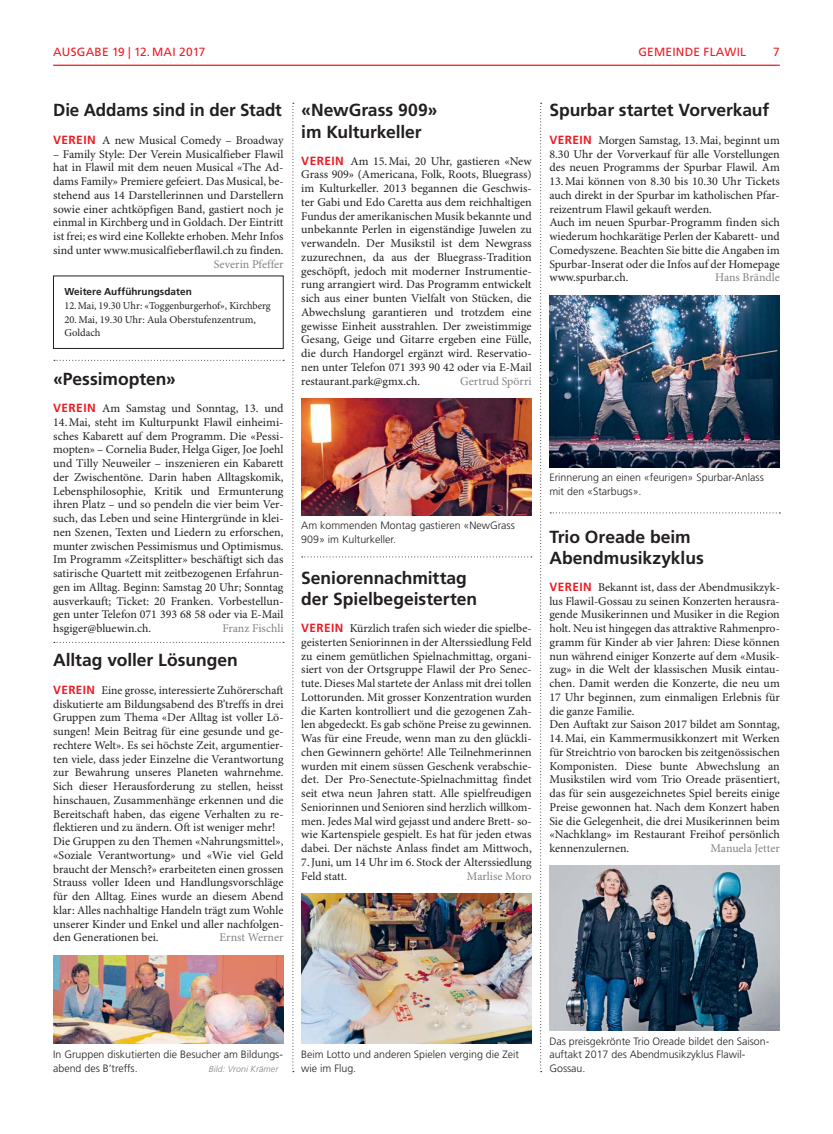
<style>
.page{position:relative;width:833px;height:1134px;background:#fff}
.page>*{position:absolute;margin:0;border:0;box-sizing:border-box;transform-origin:0 0}
.t1{font:700 17.5px/21.2px "Frutiger LT Std";letter-spacing:-.005em;color:#231f20}
.t2{font:11.88px/13.8px "Minion Pro";color:#231f20;text-align:justify}
.t3{font:11.88px "Minion Pro";color:#808285}
.t4{font:11.88px "Frutiger LT Std";letter-spacing:.02em;color:#ed1c24}
.t5{font:300 10.62px/13.8px "Frutiger LT Std";color:#231f20}
.t6{font:10.62px/13.8px "Minion Pro";color:#231f20}
.t7{font:700 10px "Frutiger LT Std";color:#231f20}
.t8{font:italic 300 8.75px "Frutiger LT Std";letter-spacing:.01em;color:#808285}
.s1{font-family:"Frutiger LT Std";font-weight:700;color:#ed1c24}
</style>
<div class="page">
<svg style="left:53px;top:275px;width:231px;height:74px"></svg>
<hr style="left:53px;top:65px;width:727px;height:1px;background:#ed1c24">
<svg style="left:54px;top:360px;width:230px;height:1px"></svg>
<svg style="left:302px;top:556px;width:230px;height:1px"></svg>
<svg style="left:550px;top:512px;width:230px;height:1px"></svg>
<svg style="left:54px;top:642px;width:230px;height:1px"></svg>
<svg style="left:292px;top:103px;width:2px;height:969px"></svg>
<svg style="left:540px;top:103px;width:1px;height:969px"></svg>
<img style="left:549px;top:866px;width:231px;height:165px">
<img style="left:53px;top:955px;width:231px;height:89px">
<img style="left:301px;top:398px;width:231px;height:117px">
<img style="left:549px;top:295px;width:231px;height:172px">
<img style="left:301px;top:893px;width:230px;height:151px">
<p class="t4" style="left:53px;top:46px;width:154px">AUSGABE 19 | 12. MAI 2017</p>
<p class="t4" style="left:638px;top:46px;width:109px">GEMEINDE FLAWIL</p>
<p class="t4" style="left:773px;top:46px;width:8px">7</p>
<h1 class="t1" style="left:53px;top:101px;width:230px">Die Addams sind in der Stadt</h1>
<p class="t2" style="left:53px;top:134px;width:232px"><span class="s1">VEREIN</span> A new Musical Comedy – Broadway</p>
<p class="t2" style="left:53px;top:148px;width:232px">– Family Style: Der Verein Musicalfieber Flawil hat in Flawil mit dem neuen Musical «The Ad&shy;dams Family» Premiere gefeiert. Das Musical, be&shy;stehend aus 14 Darstellerinnen und Darstellern sowie einer achtköpfigen Band, gastiert noch je einmal in Kirchberg und in Goldach. Der Eintritt ist frei; es wird eine Kollekte erhoben. Mehr Infos sind unter www.musicalfieberflawil.ch zu finden.</p>
<p class="t3" style="left:214px;top:259px;width:71px">Severin Pfeffer</p>
<p class="t7" style="left:64px;top:287px;width:129px">Weitere Aufführungsdaten</p>
<p class="t6" style="left:64px;top:300px;width:208px">12. Mai, 19.30 Uhr: «Toggenburgerhof», Kirchberg</p>
<p class="t6" style="left:64px;top:313px;width:193px">20. Mai, 19.30 Uhr: Aula Oberstufenzentrum,<br>Goldach</p>
<h1 class="t1" style="left:53px;top:369px;width:124px">«Pessimopten»</h1>
<p class="t2" style="left:53px;top:402px;width:232px"><span class="s1">VEREIN</span> Am Samstag und Sonntag, 13. und</p>
<p class="t2" style="left:53px;top:416px;width:232px">14. Mai, steht im Kulturpunkt Flawil einheimi&shy;sches Kabarett auf dem Programm. Die «Pessi&shy;mopten» – Cornelia Buder, Helga Giger, Joe Joehl und Tilly Neuweiler – inszenieren ein Kabarett der Zwischentöne. Darin haben Alltagskomik, Lebensphilosophie, Kritik und Ermunterung ihren Platz – und so pendeln die vier beim Ver&shy;such, das Leben und seine Hintergründe in klei&shy;nen Szenen, Texten und Liedern zu erforschen, munter zwischen Pessimismus und Optimismus.<br>Im Programm «Zeitsplitter» beschäftigt sich das satirische Quartett mit zeitbezogenen Erfahrun&shy;gen im Alltag. Beginn: Samstag 20 Uhr; Sonntag ausverkauft; Ticket: 20 Franken. Vorbestellun&shy;gen unter Telefon 071 393 68 58 oder via E-Mail hsgiger@bluewin.ch.</p>
<p class="t3" style="left:222px;top:624px;width:63px">Franz Fischli</p>
<h1 class="t1" style="left:53px;top:651px;width:186px">Alltag voller Lösungen</h1>
<p class="t2" style="left:53px;top:684px;width:232px;text-align:left"><span class="s1">VEREIN</span> Eine grosse, interessierte Zuhörerschaft diskutierte am Bildungsabend des B’treffs in drei Gruppen zum Thema «Der Alltag ist voller Lö&shy;sungen! Mein Beitrag für eine gesunde und ge&shy;rechtere Welt». Es sei höchste Zeit, argumentier&shy;ten viele, dass jeder Einzelne die Verantwortung zur Bewahrung unseres Planeten wahrnehme.<br>Sich dieser Herausforderung zu stellen, heisst hinschauen, Zusammenhänge erkennen und die Bereitschaft haben, das eigene Verhalten zu re&shy;flektieren und zu ändern. Oft ist weniger mehr!<br>Die Gruppen zu den Themen «Nahrungsmittel», «Soziale Verantwortung» und «Wie viel Geld braucht der Mensch?» erarbeiteten einen grossen Strauss voller Ideen und Handlungsvorschläge für den Alltag. Eines wurde an diesem Abend klar: Alles nachhaltige Handeln trägt zum Wohle unserer Kinder und Enkel und aller nachfolgen&shy;den Generationen bei.</p>
<p class="t3" style="left:219px;top:933px;width:65px">Ernst Werner</p>
<h1 class="t1" style="left:301px;top:101px;width:138px">«NewGrass 909» im Kulturkeller</h1>
<p class="t2" style="left:301px;top:155px;width:232px"><span class="s1">VEREIN</span> Am 15. Mai, 20 Uhr, gastieren «New Grass 909» (Americana, Folk, Roots, Bluegrass) im Kulturkeller. 2013 begannen die Geschwis&shy;ter Gabi und Edo Caretta aus dem reichhaltigen Fundus der amerikanischen Musik bekannte und unbekannte Perlen in eigenständige Juwelen zu verwandeln. Der Musikstil ist dem Newgrass zuzurechnen, da aus der Bluegrass-Tradition geschöpft, jedoch mit moderner Instrumentie&shy;rung arrangiert wird. Das Programm entwickelt sich aus einer bunten Vielfalt von Stücken, die Abwechslung garantieren und trotzdem eine gewisse Einheit ausstrahlen. Der zweistimmige Gesang, Geige und Gitarre ergeben eine Fülle, die durch Handorgel ergänzt wird. Reservatio&shy;nen unter Telefon 071 393 90 42 oder via E-Mail restaurant.park@gmx.ch.</p>
<p class="t3" style="left:460px;top:376px;width:73px">Gertrud Spörri</p>
<p class="t5" style="left:301px;top:519px;width:215px">Am kommenden Montag gastieren «NewGrass<br>909» im Kulturkeller.</p>
<h1 class="t1" style="left:301px;top:568px;width:177px">Seniorennachmittag der Spielbegeisterten</h1>
<p class="t2" style="left:301px;top:622px;width:232px"><span class="s1">VEREIN</span> Kürzlich trafen sich wieder die spielbe&shy;geisterten Seniorinnen in der Alterssiedlung Feld zu einem gemütlichen Spielnachmittag, organi&shy;siert von der Ortsgruppe Flawil der Pro Senec&shy;tute. Dieses Mal startete der Anlass mit drei tollen Lottorunden. Mit grosser Konzentration wurden die Karten kontrolliert und die gezogenen Zah&shy;len abgedeckt. Es gab schöne Preise zu gewinnen.<br>Was für eine Freude, wenn man zu den glückli&shy;chen Gewinnern gehörte! Alle Teilnehmerinnen wurden mit einem süssen Geschenk verabschie&shy;det. Der Pro-Senectute-Spielnachmittag findet seit etwa neun Jahren statt. Alle spielfreudigen Seniorinnen und Senioren sind herzlich willkom&shy;men. Jedes Mal wird gejasst und andere Brett- so&shy;wie Kartenspiele gespielt. Es hat für jeden etwas dabei. Der nächste Anlass findet am Mittwoch,</p>
<p class="t2" style="left:301px;top:856px;width:232px">7. Juni, um 14 Uhr im 6. Stock der Alterssiedlung<br>Feld statt.</p>
<p class="t3" style="left:467px;top:871px;width:66px">Marlise Moro</p>
<h1 class="t1" style="left:549px;top:101px;width:221px">Spurbar startet Vorverkauf</h1>
<p class="t2" style="left:549px;top:134px;width:232px"><span class="s1">VEREIN</span> Morgen Samstag, 13. Mai, beginnt um 8.30 Uhr der Vorverkauf für alle Vorstellungen des neuen Programms der Spurbar Flawil. Am</p>
<p class="t2" style="left:549px;top:175px;width:232px;text-align:left">13. Mai können von 8.30 bis 10.30 Uhr Tickets auch direkt in der Spurbar im katholischen Pfar&shy;reizentrum Flawil gekauft werden.<br>Auch im neuen Spurbar-Programm finden sich wiederum hochkarätige Perlen der Kabarett- und Comedyszene. Beachten Sie bitte die Angaben im Spurbar-Inserat oder die Infos auf der Homepage www.spurbar.ch.</p>
<p class="t3" style="left:715px;top:273px;width:66px">Hans Brändle</p>
<p class="t5" style="left:549px;top:471px;width:216px">Erinnerung an einen «feurigen» Spurbar-Anlass mit den «Starbugs».</p>
<h1 class="t1" style="left:549px;top:527px;width:156px">Trio Oreade beim<br>Abendmusikzyklus</h1>
<p class="t2" style="left:549px;top:581px;width:232px;text-align:left"><span class="s1">VEREIN</span> Bekannt ist, dass der Abendmusikzyk&shy;lus Flawil-Gossau zu seinen Konzerten herausra&shy;gende Musikerinnen und Musiker in die Region holt. Neu ist hingegen das attraktive Rahmenpro&shy;gramm für Kinder ab vier Jahren: Diese können nun während einiger Konzerte auf dem «Musik&shy;zug» in die Welt der klassischen Musik eintau&shy;chen. Damit werden die Konzerte, die neu um 17 Uhr beginnen, zum einmaligen Erlebnis für die ganze Familie.<br>Den Auftakt zur Saison 2017 bildet am Sonntag,</p>
<p class="t2" style="left:549px;top:732px;width:232px">14. Mai, ein Kammermusikkonzert mit Werken für Streichtrio von barocken bis zeitgenössischen Komponisten. Diese bunte Abwechslung an Musikstilen wird vom Trio Oreade präsentiert, das für sein ausgezeichnetes Spiel bereits einige Preise gewonnen hat. Nach dem Konzert haben Sie die Gelegenheit, die drei Musikerinnen beim «Nachklang» im Restaurant Freihof persönlich kennenzulernen.</p>
<p class="t3" style="left:710px;top:844px;width:71px">Manuela Jetter</p>
<p class="t5" style="left:53px;top:1048px;width:231px">In Gruppen diskutierten die Besucher am Bildungs&shy;abend des B’treffs.</p>
<p class="t8" style="left:209px;top:1065px;width:71px">Bild: Vroni Krämer</p>
<p class="t5" style="left:301px;top:1048px;width:219px">Beim Lotto und anderen Spielen verging die Zeit wie im Flug.</p>
<p class="t5" style="left:549px;top:1035px;width:221px">Das preisgekrönte Trio Oreade bildet den Saison&shy;auftakt 2017 des Abendmusikzyklus Flawil-<br>Gossau.</p>
</div>
